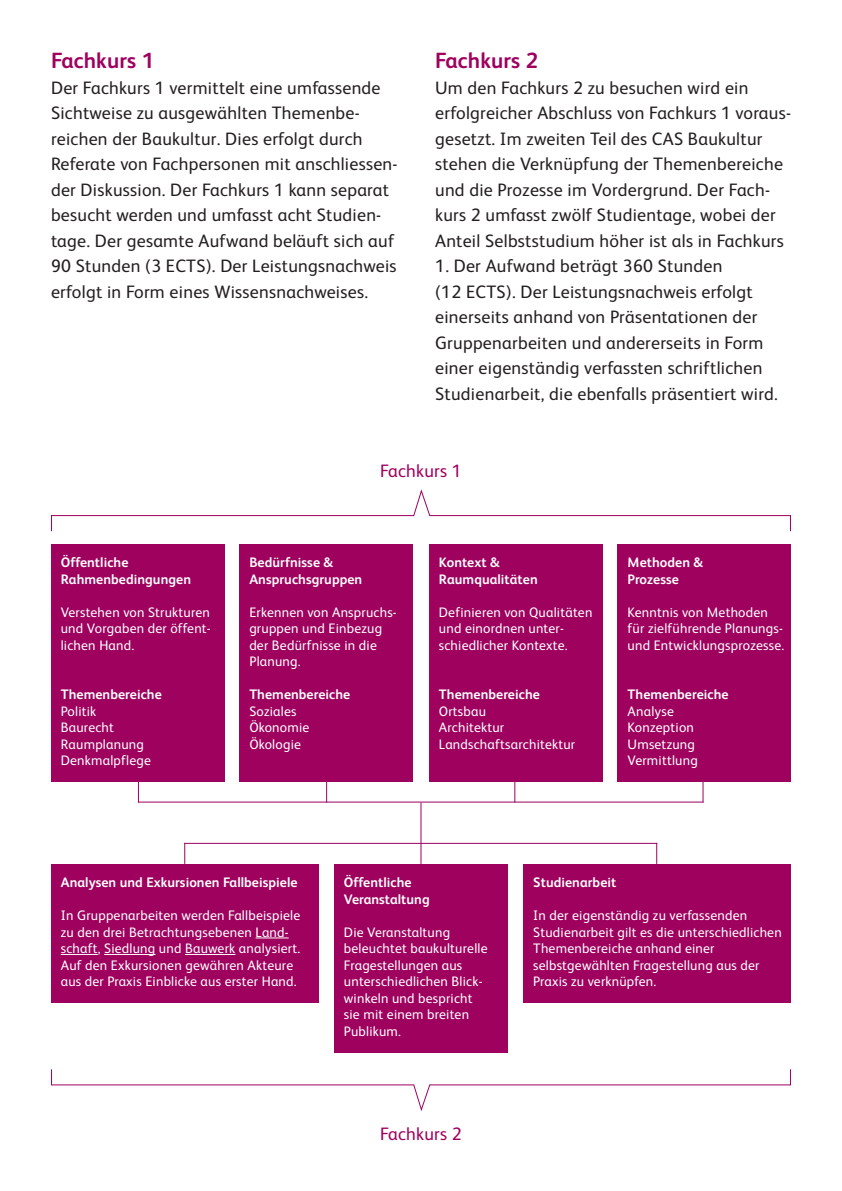
<style>
.page{position:relative;width:842px;height:1191px;background:#fff}
.page>*{position:absolute;margin:0;border:0;box-sizing:border-box;transform-origin:0 0}
.t1{font:700 22px "FS Albert";letter-spacing:.005em;color:#9e015e}
.t2{font:18px/25.6px "FS Albert";letter-spacing:.015em;color:#231f20}
.t3{font:18px "FS Albert";letter-spacing:.015em;color:#9e015e}
.t4{font:13.8px/16.6px "FS Albert";letter-spacing:.015em;color:#fff}
.t5{font:700 13.8px/16.6px "FS Albert";letter-spacing:.005em;color:#fff}
</style>
<div class="page">
<div style="left:240px;top:544px;width:173px;height:237px;background:#9e015e"></div>
<div style="left:51px;top:864px;width:267px;height:138px;background:#9e015e"></div>
<hr style="left:256px;top:937px;width:33px;height:1px;background:#fff">
<hr style="left:61px;top:954px;width:37px;height:1px;background:#fff">
<hr style="left:104px;top:954px;width:51px;height:1px;background:#fff">
<hr style="left:185px;top:954px;width:51px;height:1px;background:#fff">
<div style="left:334px;top:864px;width:173px;height:188px;background:#9e015e"></div>
<div style="left:523px;top:864px;width:268px;height:138px;background:#9e015e"></div>
<div style="left:51px;top:544px;width:173px;height:237px;background:#9e015e"></div>
<div style="left:429px;top:544px;width:173px;height:237px;background:#9e015e"></div>
<div style="left:618px;top:544px;width:173px;height:237px;background:#9e015e"></div>
<svg style="left:138px;top:781px;width:1px;height:20px"></svg>
<svg style="left:184px;top:844px;width:1px;height:20px"></svg>
<svg style="left:326px;top:781px;width:1px;height:20px"></svg>
<svg style="left:514px;top:781px;width:1px;height:20px"></svg>
<hr style="left:420px;top:802px;width:1px;height:41px;background:#9e015e">
<svg style="left:420px;top:844px;width:1px;height:20px"></svg>
<svg style="left:702px;top:781px;width:1px;height:20px"></svg>
<svg style="left:656px;top:844px;width:1px;height:20px"></svg>
<hr style="left:138px;top:801px;width:565px;height:1px;background:#9e015e">
<hr style="left:184px;top:843px;width:473px;height:1px;background:#9e015e">
<svg style="left:51px;top:489px;width:740px;height:43px"></svg>
<svg style="left:51px;top:1069px;width:740px;height:42px"></svg>
<h1 class="t1" style="left:51px;top:45px;width:104px">Fachkurs 1</h1>
<p class="t2" style="left:51px;top:74px;width:348px">Der Fachkurs 1 vermittelt eine umfassende Sichtweise zu ausgewählten Themenbe&shy;reichen der Baukultur. Dies erfolgt durch Referate von Fachpersonen mit anschliessen&shy;der Diskussion. Der Fachkurs 1 kann separat besucht werden und umfasst acht Studien&shy;tage. Der gesamte Aufwand beläuft sich auf 90 Stunden (3 ECTS). Der Leistungsnachweis erfolgt in Form eines Wissensnachweises.</p>
<h1 class="t1" style="left:435px;top:45px;width:104px">Fachkurs 2</h1>
<p class="t2" style="left:435px;top:74px;width:357px">Um den Fachkurs 2 zu besuchen wird ein erfolgreicher Abschluss von Fachkurs 1 voraus&shy;gesetzt. Im zweiten Teil des CAS Baukultur stehen die Verknüpfung der Themenbereiche und die Prozesse im Vordergrund. Der Fach&shy;kurs 2 umfasst zwölf Studientage, wobei der Anteil Selbststudium höher ist als in Fachkurs</p>
<p class="t2" style="left:435px;top:252px;width:344px">1. Der Aufwand beträgt 360 Stunden<br>(12 ECTS). Der Leistungsnachweis erfolgt einerseits anhand von Präsentationen der Gruppenarbeiten und andererseits in Form einer eigenständig verfassten schriftlichen Studienarbeit, die ebenfalls präsentiert wird.</p>
<p class="t5" style="left:61px;top:553px;width:132px">Öffentliche<br>Rahmenbedingungen</p>
<p class="t4" style="left:61px;top:603px;width:151px;text-align:justify">Verstehen von Strukturen und Vorgaben der öffent&shy;lichen Hand.</p>
<p class="t5" style="left:61px;top:685px;width:102px">Themenbereiche</p>
<p class="t4" style="left:61px;top:702px;width:92px">Politik<br>Baurecht<br>Raumplanung<br>Denkmalpflege</p>
<h2 class="t3" style="left:380px;top:458px;width:83px">Fachkurs 1</h2>
<p class="t5" style="left:249px;top:553px;width:115px">Bedürfnisse &amp;<br>Anspruchsgruppen</p>
<p class="t4" style="left:249px;top:603px;width:149px">Erkennen von Anspruchs&shy;gruppen und Einbezug der Bedürfnisse in die<br>Planung.</p>
<p class="t5" style="left:249px;top:685px;width:102px">Themenbereiche</p>
<p class="t4" style="left:249px;top:702px;width:62px">Soziales<br>Ökonomie<br>Ökologie</p>
<p class="t5" style="left:439px;top:553px;width:100px">Kontext &amp;<br>Raumqualitäten</p>
<p class="t4" style="left:439px;top:603px;width:155px">Definieren von Qualitäten und einordnen unter&shy;schiedlicher Kontexte.</p>
<p class="t5" style="left:439px;top:685px;width:102px">Themenbereiche</p>
<p class="t4" style="left:439px;top:702px;width:138px">Ortsbau<br>Architektur<br>Landschaftsarchitektur</p>
<p class="t5" style="left:628px;top:553px;width:77px">Methoden &amp;<br>Prozesse</p>
<p class="t4" style="left:628px;top:603px;width:158px">Kenntnis von Methoden für zielführende Planungs&shy;und Entwicklungsprozesse.</p>
<p class="t5" style="left:628px;top:685px;width:102px">Themenbereiche</p>
<p class="t4" style="left:628px;top:702px;width:72px">Analyse<br>Konzeption<br>Umsetzung<br>Vermittlung</p>
<p class="t5" style="left:61px;top:873px;width:238px">Analysen und Exkursionen Fallbeispiele</p>
<p class="t4" style="left:61px;top:906px;width:241px">In Gruppenarbeiten werden Fallbeispiele zu den drei Betrachtungsebenen Land&shy;schaft, Siedlung und Bauwerk analysiert.<br>Auf den Exkursionen gewähren Akteure aus der Praxis Einblicke aus erster Hand.</p>
<p class="t5" style="left:344px;top:873px;width:87px">Öffentliche<br>Veranstaltung</p>
<p class="t4" style="left:344px;top:923px;width:145px">Die Veranstaltung beleuchtet baukulturelle<br>Fragestellungen aus unterschiedlichen Blick&shy;winkeln und bespricht sie mit einem breiten<br>Publikum.</p>
<h2 class="t3" style="left:380px;top:1121px;width:83px">Fachkurs 2</h2>
<p class="t5" style="left:533px;top:873px;width:85px">Studienarbeit</p>
<p class="t4" style="left:533px;top:906px;width:250px">In der eigenständig zu verfassenden Studienarbeit gilt es die unterschiedlichen Themenbereiche anhand einer selbstgewählten Fragestellung aus der Praxis zu verknüpfen.</p>
</div>
